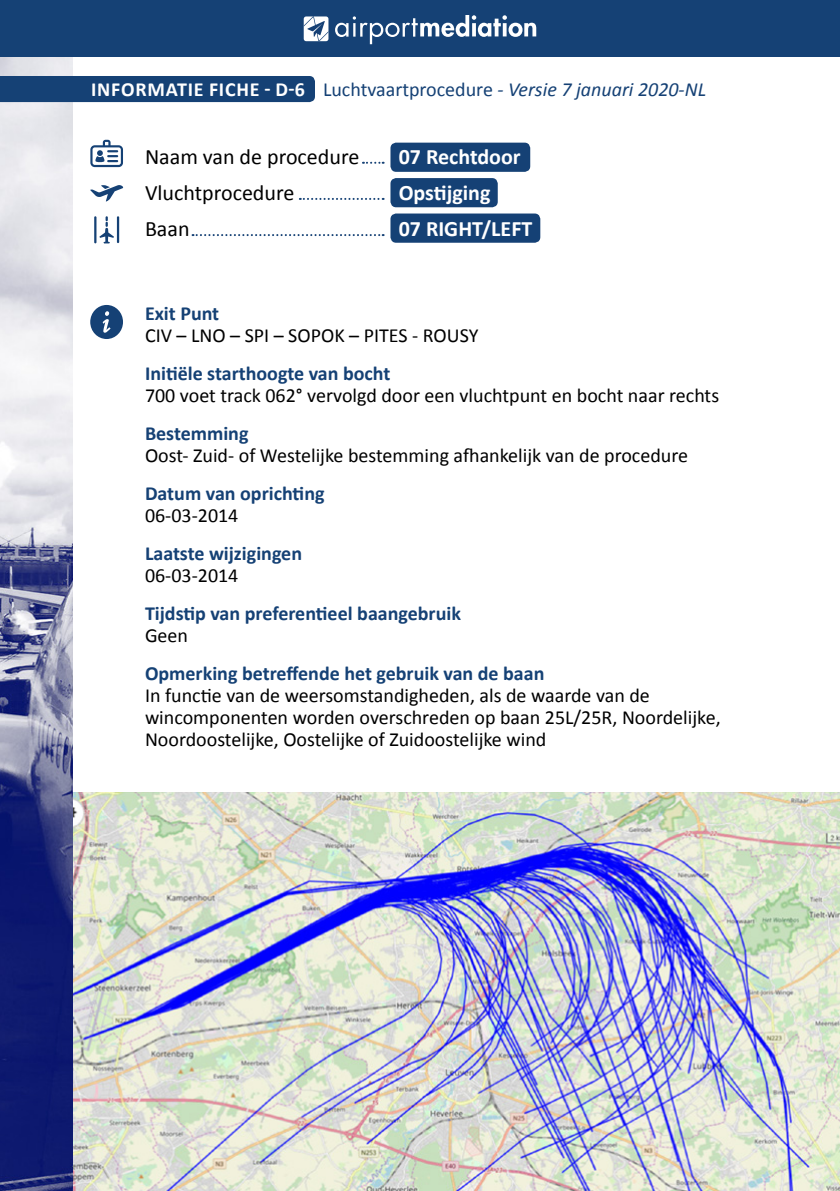
<style>
.page{position:relative;width:840px;height:1191px;background:#fff}
.page>*{position:absolute;margin:0;border:0;box-sizing:border-box;transform-origin:0 0}
.t1{font:22px/36px "Calibri";color:#000}
.t2{font:700 22px/36px "Calibri";color:#fff}
.t3{font:20px/22px "Calibri";color:#000}
.t4{font:700 20px "Calibri";color:#154175}
.t5{font:italic 20px "Calibri";color:#154175}
.s1{font-weight:700;font-style:normal;color:#fff}
.s2{font-style:normal}
</style>
<div class="page">
<img style="left:72px;top:792px;width:767px;height:399px">
<img style="left:0;top:57px;width:72px;height:1134px">
<div style="left:0;top:76px;width:315px;height:26px;background:#154175"></div>
<div style="left:390px;top:143px;width:140px;height:29px;background:#154175;border-radius:6px"></div>
<div style="left:390px;top:178px;width:107px;height:29px;background:#154175;border-radius:6px"></div>
<div style="left:390px;top:213px;width:150px;height:30px;background:#154175;border-radius:6px"></div>
<svg style="left:363px;top:162px;width:20px;height:2px"></svg>
<svg style="left:299px;top:198px;width:84px;height:2px"></svg>
<svg style="left:192px;top:234px;width:191px;height:2px"></svg>
<svg style="left:90px;top:185px;width:33px;height:17px"></svg>
<svg style="left:90px;top:140px;width:33px;height:27px"></svg>
<hr style="left:117px;top:216px;width:2px;height:27px;background:#154175">
<hr style="left:94px;top:216px;width:2px;height:27px;background:#154175">
<svg style="left:99px;top:216px;width:15px;height:27px"></svg>
<svg style="left:90px;top:305px;width:33px;height:34px"></svg>
<div style="left:0;top:0;width:839px;height:57px;background:#154175"></div>
<svg style="left:335px;top:15px;width:201px;height:29px"></svg>
<svg style="left:303px;top:16px;width:25px;height:25px"></svg>
<p class="t5" style="left:91px;top:75px;width:616px"><span class="s1">INFORMATIE FICHE - D-6</span> <span class="s2">Luchtvaartprocedure</span> - Versie 7 januari 2020-NL</p>
<p class="t1" style="left:145px;top:137px;width:216px">Naam van de procedure<br>Vluchtprocedure<br>Baan</p>
<p class="t2" style="left:398px;top:138px;width:135px">07 Rechtdoor<br>Opstijging<br>07 RIGHT/LEFT</p>
<p class="t4" style="left:145px;top:299px;width:76px">Exit Punt</p>
<p class="t3" style="left:145px;top:323px;width:335px">CIV – LNO – SPI – SOPOK – PITES - ROUSY</p>
<p class="t4" style="left:145px;top:359px;width:247px">Initiële starthoogte van bocht</p>
<p class="t3" style="left:145px;top:383px;width:575px">700 voet track 062° vervolgd door een vluchtpunt en bocht naar rechts</p>
<p class="t4" style="left:145px;top:419px;width:105px">Bestemming</p>
<p class="t3" style="left:145px;top:443px;width:544px">Oost- Zuid- of Westelijke bestemming afhankelijk van de procedure</p>
<p class="t4" style="left:145px;top:479px;width:181px">Datum van oprichting</p>
<p class="t3" style="left:145px;top:503px;width:95px">06-03-2014</p>
<p class="t4" style="left:145px;top:539px;width:158px">Laatste wijzigingen</p>
<p class="t3" style="left:145px;top:563px;width:95px">06-03-2014</p>
<p class="t4" style="left:145px;top:599px;width:317px">Tijdstip van preferentieel baangebruik</p>
<p class="t3" style="left:145px;top:623px;width:45px">Geen</p>
<p class="t4" style="left:145px;top:659px;width:401px">Opmerking betreffende het gebruik van de baan</p>
<p class="t3" style="left:145px;top:683px;width:577px">In functie van de weersomstandigheden, als de waarde van de wincomponenten worden overschreden op baan 25L/25R, Noordelijke,<br>Noordoostelijke, Oostelijke of Zuidoostelijke wind</p>
</div>
